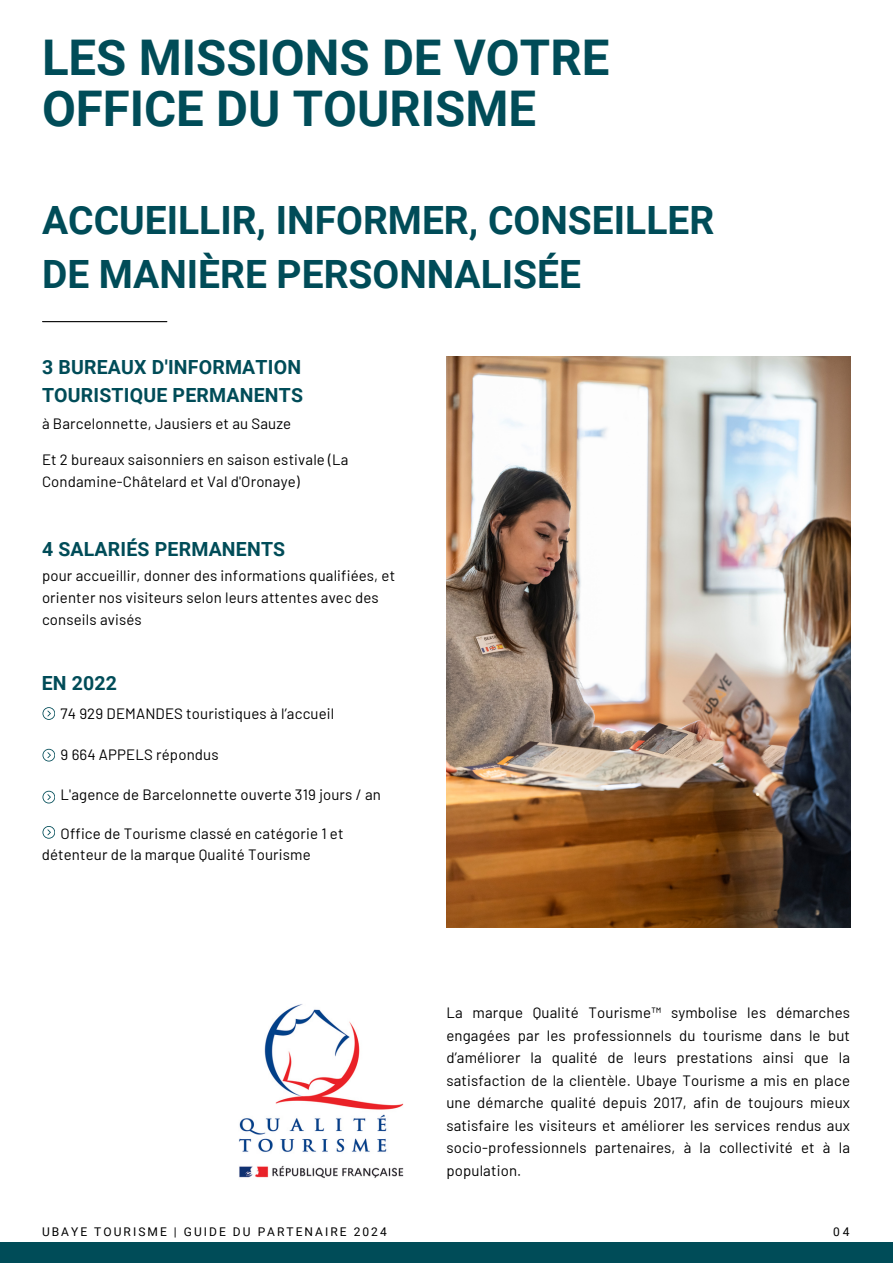
<style>
.page{position:relative;width:893px;height:1264px;background:#fff}
.page>*{position:absolute;margin:0;border:0;box-sizing:border-box;transform-origin:0 0}
.t1{font:700 49.2px/51.8px "Roboto";color:#004c58}
.t2{font:700 39px "Roboto";color:#004c58}
.t3{font:700 19.5px/28.8px "Roboto";letter-spacing:.01em;color:#004c58}
.t4{font:15px/22.5px "Barlow";letter-spacing:.01em;color:#000}
.t5{font:12px "Roboto";letter-spacing:.17em;color:#000}
</style>
<div class="page">
<div style="left:0;top:1242px;width:892px;height:20px;background:#004c58"></div>
<hr style="left:43px;top:321px;width:124px;height:1px;background:#000">
<svg style="left:42px;top:707px;width:13px;height:12px"></svg>
<img style="left:446px;top:356px;width:404px;height:571px">
<img style="left:239px;top:1004px;width:165px;height:175px">
<svg style="left:42px;top:748px;width:13px;height:13px"></svg>
<svg style="left:42px;top:790px;width:13px;height:13px"></svg>
<svg style="left:42px;top:826px;width:13px;height:12px"></svg>
<p class="t1" style="left:42px;top:32px;width:569px">LES MISSIONS DE VOTRE<br>OFFICE DU TOURISME</p>
<p class="t2" style="left:42px;top:197px;width:673px">ACCUEILLIR, INFORMER, CONSEILLER</p>
<p class="t2" style="left:42px;top:251px;width:540px">DE MANIÈRE PERSONNALISÉE</p>
<p class="t3" style="left:42px;top:353px;width:262px">3 BUREAUX D'INFORMATION<br>TOURISTIQUE PERMANENTS</p>
<p class="t4" style="left:42px;top:412px;width:251px">à Barcelonnette, Jausiers et au Sauze</p>
<p class="t4" style="left:42px;top:448px;width:308px;line-height:21.9px">Et 2 bureaux saisonniers en saison estivale (La<br>Condamine-Châtelard et Val d'Oronaye)</p>
<p class="t3" style="left:42px;top:535px;width:245px">4 SALARIÉS PERMANENTS</p>
<p class="t4" style="left:42px;top:564px;width:354px;line-height:21.9px">pour accueillir, donner des informations qualifiées, et orienter nos visiteurs selon leurs attentes avec des conseils avisés</p>
<p class="t3" style="left:42px;top:669px;width:77px">EN 2022</p>
<p class="t4" style="left:61px;top:702px;width:275px">74 929 DEMANDES touristiques à l’accueil</p>
<p class="t4" style="left:61px;top:742px;width:159px">9 664 APPELS répondus</p>
<p class="t4" style="left:61px;top:783px;width:322px">L'agence de Barcelonnette ouverte 319 jours / an</p>
<p class="t4" style="left:42px;top:821px;width:303px;line-height:21.8px;text-indent:19px">Office de Tourisme classé en catégorie 1 et détenteur de la marque Qualité Tourisme</p>
<p class="t4" style="left:446px;top:1001px;width:405px;text-align:justify">La marque Qualité Tourisme™ symbolise les démarches engagées par les professionnels du tourisme dans le but d’améliorer la qualité de leurs prestations ainsi que la satisfaction de la clientèle. Ubaye Tourisme a mis en place une démarche qualité depuis 2017, afin de toujours mieux satisfaire les visiteurs et améliorer les services rendus aux socio-professionnels partenaires, à la collectivité et à la population.</p>
<p class="t5" style="left:42px;top:1225px;width:346px">UBAYE TOURISME | GUIDE DU PARTENAIRE 2024</p>
<p class="t5" style="left:833px;top:1224px;width:18px">04</p>
</div>
